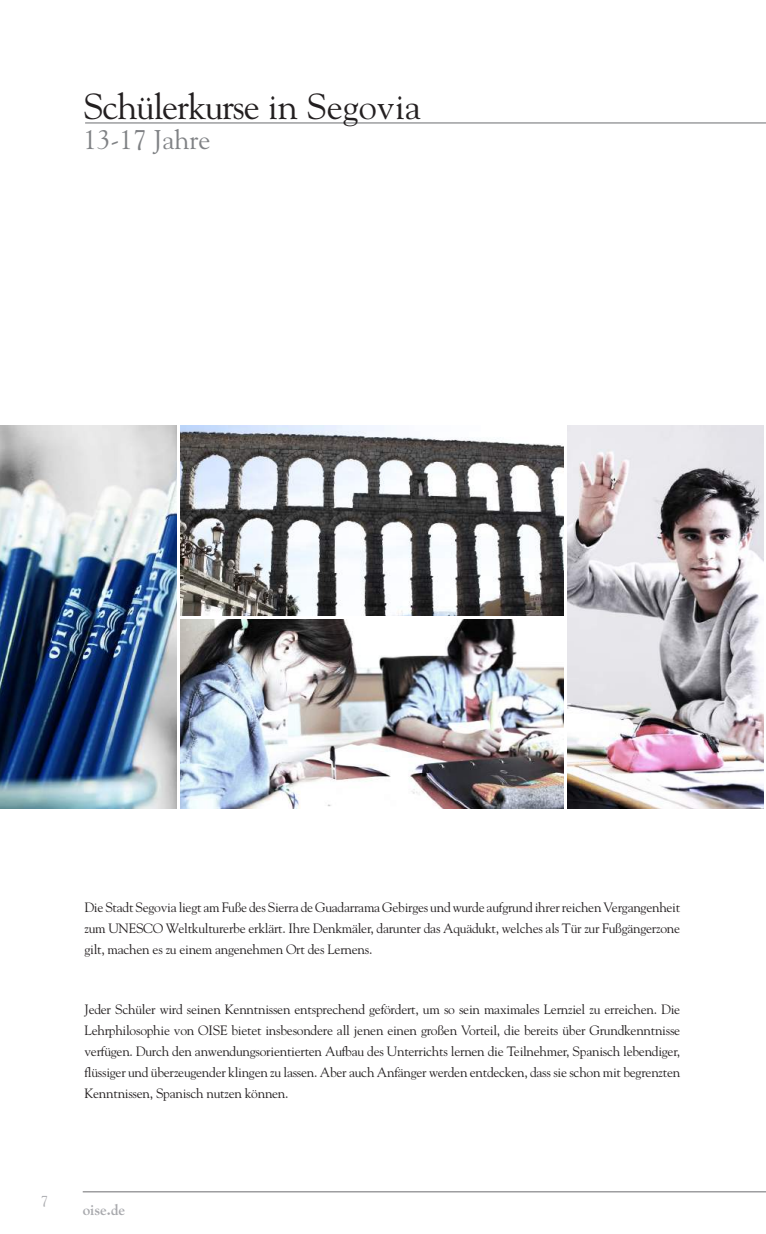
<style>
.page{position:relative;width:766px;height:1234px;background:#fff}
.page>*{position:absolute;margin:0;border:0;box-sizing:border-box;transform-origin:0 0}
.t1{font:36px "Goudy";letter-spacing:-.03em;color:#231f20}
.t2{font:27px "Goudy";color:#808285}
.t3{font:700 15px "Goudy";color:#a8a9ad}
.t4{font:15px "Goudy Old Style T";color:#a8a9ad}
.t5{font:13.5px/21px "Goudy";letter-spacing:-.02em;color:#231f20;text-align:justify}
</style>
<div class="page">
<hr style="left:85px;top:123px;width:680px;height:1px;background:#6c6d70">
<img style="left:180px;top:619px;width:383px;height:189px">
<img style="left:0;top:425px;width:176px;height:383px">
<img style="left:180px;top:425px;width:383px;height:190px">
<img style="left:567px;top:425px;width:196px;height:383px">
<hr style="left:83px;top:1191px;width:682px;height:1px;background:#6c6d70">
<h1 class="t1" style="left:84px;top:84px;width:338px">Schülerkurse in Segovia</h1>
<h2 class="t2" style="left:84px;top:123px;width:128px">13-17 Jahre</h2>
<p class="t5" style="left:84px;top:896px;width:597px">Die Stadt Segovia liegt am Fuße des Sierra de Guadarrama Gebirges und wurde aufgrund ihrer reichen Vergangenheit zum UNESCO Weltkulturerbe erklärt. Ihre Denkmäler, darunter das Aquädukt, welches als Tür zur Fußgängerzone gilt, machen es zu einem angenehmen Ort des Lernens.</p>
<p class="t5" style="left:84px;top:997px;width:597px">Jeder Schüler wird seinen Kenntnissen entsprechend gefördert, um so sein maximales Lernziel zu erreichen. Die Lehrphilosophie von OISE bietet insbesondere all jenen einen großen Vorteil, die bereits über Grundkenntnisse verfügen. Durch den anwendungsorientierten Aufbau des Unterrichts lernen die Teilnehmer, Spanisch lebendiger, flüssiger und überzeugender klingen zu lassen. Aber auch Anfänger werden entdecken, dass sie schon mit begrenzten Kenntnissen, Spanisch nutzen können.</p>
<p class="t4" style="left:41px;top:1192px;width:9px">7</p>
<p class="t3" style="left:83px;top:1200px;width:44px">oise.de</p>
</div>
